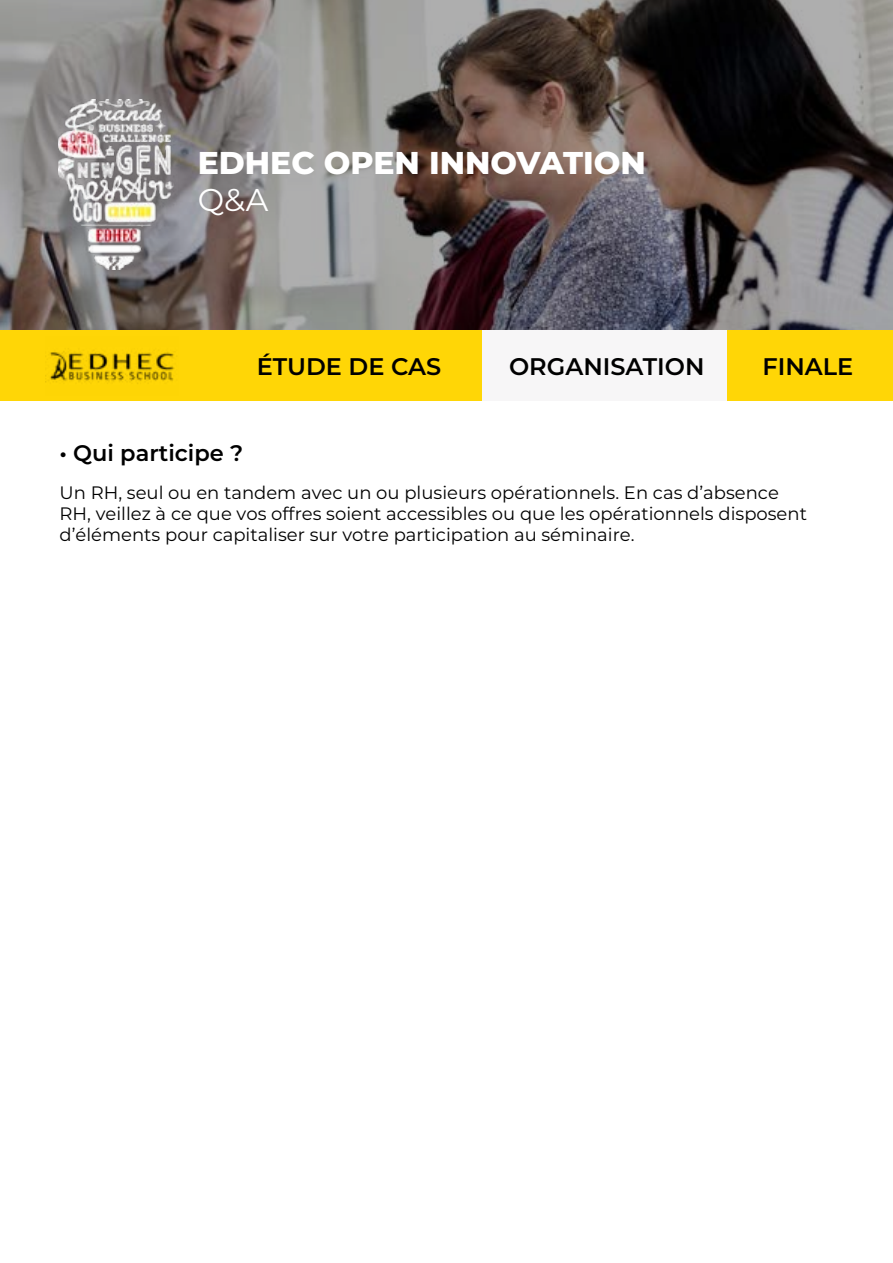
<style>
.page{position:relative;width:893px;height:1263px;background:#fff}
.page>*{position:absolute;margin:0;border:0;box-sizing:border-box;transform-origin:0 0}
.t1{font:800 31.5px "Montserrat";color:#fff}
.t2{font:31.5px "Montserrat";color:#fff}
.t3{font:600 24px "Montserrat";color:#000}
.t4{font:600 22.5px "Montserrat";color:#000}
.t5{font:18px/21px "Montserrat";color:#000}
</style>
<div class="page">
<svg style="left:0;top:0;width:893px;height:330px;background:#6b6463"></svg>
<img style="left:59px;top:99px;width:120px;height:171px">
<div style="left:0;top:330px;width:893px;height:70px;background:#ffd606"></div>
<img style="left:48px;top:351px;width:127px;height:33px">
<div style="left:482px;top:330px;width:245px;height:70px;background:#f7f6f7"></div>
<h1 class="t1" style="left:198px;top:139px;width:450px">EDHEC OPEN INNOVATION</h1>
<h1 class="t2" style="left:198px;top:179px;width:72px">Q&amp;A</h1>
<h2 class="t3" style="left:257px;top:349px;width:186px">ÉTUDE DE CAS</h2>
<h2 class="t3" style="left:509px;top:349px;width:197px">ORGANISATION</h2>
<h2 class="t3" style="left:762px;top:349px;width:92px">FINALE</h2>
<p class="t4" style="left:60px;top:437px;width:185px">• Qui participe ?</p>
<p class="t5" style="left:60px;top:482px;width:749px">Un RH, seul ou en tandem avec un ou plusieurs opérationnels. En cas d’absence<br>RH, veillez à ce que vos offres soient accessibles ou que les opérationnels disposent d’éléments pour capitaliser sur votre participation au séminaire.</p>
</div>
